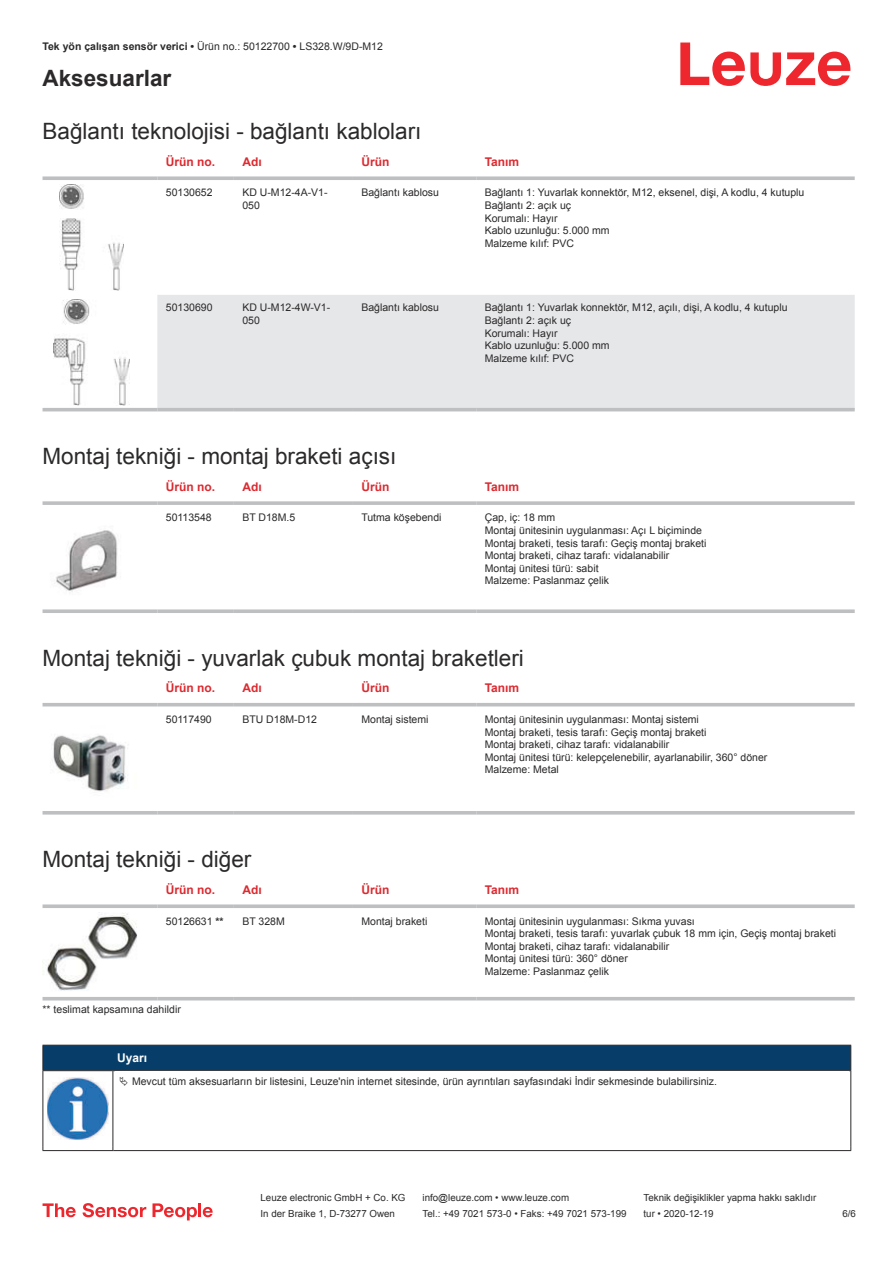
<style>
.page{position:relative;width:893px;height:1263px;background:#fff}
.page>*{position:absolute;margin:0;border:0;box-sizing:border-box;transform-origin:0 0}
.t1{font:22.5px "Arial";color:#2b292a}
.t2{font:700 22.5px "Arial";color:#2b292a}
.t3{font:700 12px "Arial";color:#db2a30}
.t4{font:700 12px "Arial";color:#fff}
.t5{font:10.5px/12.6px "Arial";color:#2b292a}
.t6{font:9.75px "Arial";color:#2b292a}
.s1{font-weight:700}
</style>
<div class="page">
<svg style="left:680px;top:43px;width:170px;height:43px"></svg>
<svg style="left:43px;top:342px;width:812px;height:70px"></svg>
<div style="left:157px;top:295px;width:698px;height:113px;background:#e6e7e9"></div>
<svg style="left:43px;top:176px;width:114px;height:4px"></svg>
<svg style="left:157px;top:176px;width:77px;height:4px"></svg>
<svg style="left:234px;top:176px;width:119px;height:4px"></svg>
<svg style="left:353px;top:176px;width:123px;height:4px"></svg>
<svg style="left:476px;top:176px;width:379px;height:4px;background:#c4c6c8"></svg>
<hr style="left:43px;top:408px;width:114px;height:3px;background:#bdbfc1">
<hr style="left:157px;top:408px;width:77px;height:3px;background:#bdbfc1">
<hr style="left:234px;top:408px;width:119px;height:3px;background:#bdbfc1">
<hr style="left:353px;top:408px;width:123px;height:3px;background:#bdbfc1">
<hr style="left:476px;top:408px;width:379px;height:3px;background:#bdbfc1">
<img style="left:59px;top:184px;width:65px;height:107px">
<img style="left:54px;top:299px;width:75px;height:106px">
<svg style="left:43px;top:501px;width:114px;height:4px"></svg>
<svg style="left:157px;top:501px;width:77px;height:4px"></svg>
<svg style="left:234px;top:501px;width:119px;height:4px"></svg>
<svg style="left:353px;top:501px;width:123px;height:4px"></svg>
<svg style="left:476px;top:501px;width:379px;height:4px;background:#c3c5c7"></svg>
<svg style="left:43px;top:609px;width:114px;height:4px"></svg>
<svg style="left:157px;top:609px;width:77px;height:4px"></svg>
<svg style="left:234px;top:609px;width:119px;height:4px"></svg>
<svg style="left:353px;top:609px;width:123px;height:4px"></svg>
<svg style="left:476px;top:609px;width:379px;height:4px;background:#c4c6c8"></svg>
<img style="left:54px;top:530px;width:64px;height:62px">
<svg style="left:43px;top:706px;width:812px;height:109px"></svg>
<hr style="left:43px;top:703px;width:114px;height:3px;background:#bdbfc1">
<hr style="left:157px;top:703px;width:77px;height:3px;background:#bdbfc1">
<hr style="left:234px;top:703px;width:119px;height:3px;background:#bdbfc1">
<hr style="left:353px;top:703px;width:123px;height:3px;background:#bdbfc1">
<hr style="left:476px;top:703px;width:379px;height:3px;background:#bdbfc1">
<hr style="left:43px;top:811px;width:114px;height:3px;background:#bdbfc1">
<hr style="left:157px;top:811px;width:77px;height:3px;background:#bdbfc1">
<hr style="left:234px;top:811px;width:119px;height:3px;background:#bdbfc1">
<hr style="left:353px;top:811px;width:123px;height:3px;background:#bdbfc1">
<hr style="left:476px;top:811px;width:379px;height:3px;background:#bdbfc1">
<img style="left:43px;top:711px;width:97px;height:97px">
<svg style="left:43px;top:1000px;width:812px;height:1px"></svg>
<svg style="left:43px;top:904px;width:114px;height:4px"></svg>
<svg style="left:157px;top:904px;width:77px;height:4px"></svg>
<svg style="left:234px;top:904px;width:119px;height:4px"></svg>
<svg style="left:353px;top:904px;width:123px;height:4px"></svg>
<svg style="left:476px;top:904px;width:379px;height:4px;background:#c4c6c8"></svg>
<hr style="left:43px;top:997px;width:114px;height:3px;background:#bdbfc1">
<hr style="left:157px;top:997px;width:77px;height:3px;background:#bdbfc1">
<hr style="left:234px;top:997px;width:119px;height:3px;background:#bdbfc1">
<hr style="left:353px;top:997px;width:123px;height:3px;background:#bdbfc1">
<hr style="left:476px;top:997px;width:379px;height:3px;background:#bdbfc1">
<img style="left:43px;top:912px;width:94px;height:79px">
<div style="left:43px;top:1045px;width:808px;height:26px;background:#063d69"></div>
<hr style="left:113px;top:1070px;width:738px;height:1px;background:#2b292a">
<hr style="left:43px;top:1071px;width:1px;height:75px;background:#2b292a">
<hr style="left:113px;top:1071px;width:1px;height:75px;background:#2b292a">
<hr style="left:850px;top:1071px;width:1px;height:75px;background:#2b292a">
<hr style="left:43px;top:1150px;width:70px;height:1px;background:#2b292a">
<hr style="left:113px;top:1150px;width:738px;height:1px;background:#2b292a">
<img style="left:47px;top:1077px;width:61px;height:63px">
<svg style="left:43px;top:1203px;width:33px;height:14px"></svg>
<svg style="left:83px;top:1203px;width:63px;height:14px"></svg>
<svg style="left:153px;top:1203px;width:44px;height:17px"></svg>
<hr style="left:198px;top:1203px;width:3px;height:14px;background:#ed272d">
<svg style="left:203px;top:1207px;width:10px;height:10px"></svg>
<p class="t5" style="left:43px;top:41px;width:342px"><span class="s1">Tek yön çalışan sensör verici •</span> Ürün no.: 50122700 <span class="s1">•</span> LS328.W/9D-M12</p>
<h1 class="t2" style="left:43px;top:63px;width:130px">Aksesuarlar</h1>
<h1 class="t1" style="left:43px;top:116px;width:380px">Bağlantı teknolojisi - bağlantı kabloları</h1>
<p class="t3" style="left:166px;top:153px;width:51px">Ürün no.</p>
<p class="t3" style="left:242px;top:153px;width:21px">Adı</p>
<p class="t3" style="left:361px;top:157px;width:29px">Ürün</p>
<p class="t3" style="left:485px;top:153px;width:36px">Tanım</p>
<p class="t5" style="left:166px;top:187px;width:48px">50130652</p>
<p class="t5" style="left:242px;top:186px;width:87px">KD U-M12-4A-V1-<br>050</p>
<p class="t5" style="left:361px;top:186px;width:79px">Bağlantı kablosu</p>
<p class="t5" style="left:485px;top:186px;width:321px">Bağlantı 1: Yuvarlak konnektör, M12, eksenel, dişi, A kodlu, 4 kutuplu<br>Bağlantı 2: açık uç<br>Korumalı: Hayır<br>Kablo uzunluğu: 5.000 mm<br>Malzeme kılıf: PVC</p>
<p class="t5" style="left:166px;top:302px;width:48px">50130690</p>
<p class="t5" style="left:242px;top:301px;width:89px">KD U-M12-4W-V1-<br>050</p>
<p class="t5" style="left:361px;top:301px;width:79px">Bağlantı kablosu</p>
<p class="t5" style="left:485px;top:301px;width:304px">Bağlantı 1: Yuvarlak konnektör, M12, açılı, dişi, A kodlu, 4 kutuplu<br>Bağlantı 2: açık uç<br>Korumalı: Hayır<br>Kablo uzunluğu: 5.000 mm<br>Malzeme kılıf: PVC</p>
<h1 class="t1" style="left:43px;top:441px;width:355px">Montaj tekniği - montaj braketi açısı</h1>
<p class="t3" style="left:166px;top:478px;width:51px">Ürün no.</p>
<p class="t3" style="left:242px;top:478px;width:21px">Adı</p>
<p class="t3" style="left:361px;top:482px;width:29px">Ürün</p>
<p class="t3" style="left:485px;top:478px;width:36px">Tanım</p>
<p class="t5" style="left:166px;top:511px;width:47px">50113548</p>
<p class="t5" style="left:242px;top:512px;width:54px">BT D18M.5</p>
<p class="t5" style="left:361px;top:511px;width:82px">Tutma köşebendi</p>
<p class="t5" style="left:485px;top:511px;width:223px">Çap, iç: 18 mm<br>Montaj ünitesinin uygulanması: Açı L biçiminde Montaj braketi, tesis tarafı: Geçiş montaj braketi Montaj braketi, cihaz tarafı: vidalanabilir<br>Montaj ünitesi türü: sabit<br>Malzeme: Paslanmaz çelik</p>
<h1 class="t1" style="left:43px;top:642px;width:483px">Montaj tekniği - yuvarlak çubuk montaj braketleri</h1>
<p class="t3" style="left:166px;top:679px;width:51px">Ürün no.</p>
<p class="t3" style="left:242px;top:679px;width:21px">Adı</p>
<p class="t3" style="left:361px;top:683px;width:29px">Ürün</p>
<p class="t3" style="left:485px;top:679px;width:36px">Tanım</p>
<p class="t5" style="left:166px;top:713px;width:47px">50117490</p>
<p class="t5" style="left:242px;top:714px;width:76px">BTU D18M-D12</p>
<p class="t5" style="left:361px;top:713px;width:69px">Montaj sistemi</p>
<p class="t5" style="left:485px;top:713px;width:284px">Montaj ünitesinin uygulanması: Montaj sistemi<br>Montaj braketi, tesis tarafı: Geçiş montaj braketi<br>Montaj braketi, cihaz tarafı: vidalanabilir<br>Montaj ünitesi türü: kelepçelenebilir, ayarlanabilir, 360° döner Malzeme: Metal</p>
<h1 class="t1" style="left:43px;top:844px;width:210px">Montaj tekniği - diğer</h1>
<p class="t3" style="left:166px;top:881px;width:51px">Ürün no.</p>
<p class="t3" style="left:242px;top:881px;width:21px">Adı</p>
<p class="t3" style="left:361px;top:885px;width:29px">Ürün</p>
<p class="t3" style="left:485px;top:881px;width:36px">Tanım</p>
<p class="t5" style="left:166px;top:915px;width:59px">50126631 <span class="s1">**</span></p>
<p class="t5" style="left:242px;top:915px;width:44px">BT 328M</p>
<p class="t5" style="left:361px;top:915px;width:67px">Montaj braketi</p>
<p class="t5" style="left:485px;top:914px;width:353px">Montaj ünitesinin uygulanması: Sıkma yuvası<br>Montaj braketi, tesis tarafı: yuvarlak çubuk 18 mm için, Geçiş montaj braketi Montaj braketi, cihaz tarafı: vidalanabilir<br>Montaj ünitesi türü: 360° döner<br>Malzeme: Paslanmaz çelik</p>
<p class="t5" style="left:43px;top:1003px;width:140px">** teslimat kapsamına dahildir</p>
<p class="t4" style="left:117px;top:1049px;width:32px">Uyarı</p>
<p class="t5" style="left:132px;top:1075px;width:586px">Mevcut tüm aksesuarların bir listesini, Leuze'nin internet sitesinde, ürün ayrıntıları sayfasındaki İndir sekmesinde bulabilirsiniz.</p>
<p class="t6" style="left:261px;top:1191px;width:146px">Leuze electronic GmbH + Co. KG</p>
<p class="t6" style="left:423px;top:1191px;width:148px">info@leuze.com • www.leuze.com</p>
<p class="t6" style="left:644px;top:1191px;width:174px">Teknik değişiklikler yapma hakkı saklıdır</p>
<p class="t6" style="left:261px;top:1207px;width:136px">In der Braike 1, D-73277 Owen</p>
<p class="t6" style="left:423px;top:1207px;width:205px">Tel.: +49 7021 573-0 • Faks: +49 7021 573-199</p>
<p class="t6" style="left:644px;top:1207px;width:72px">tur • 2020-12-19</p>
<p class="t6" style="left:842px;top:1210px;width:15px">6 /6</p>
</div>
